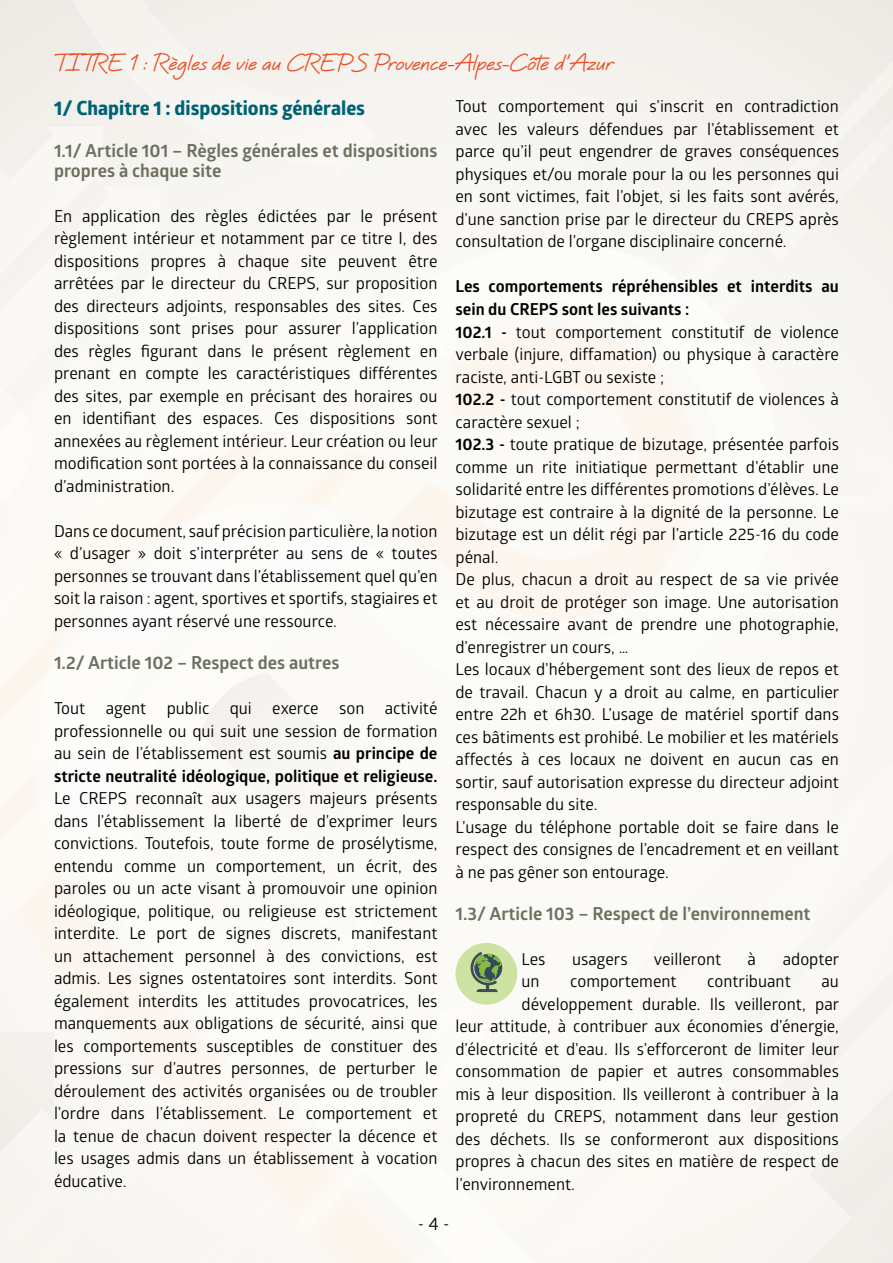
<style>
.page{position:relative;width:893px;height:1263px;background:#fff}
.page>*{position:absolute;margin:0;border:0;box-sizing:border-box;transform-origin:0 0}
.t1{font:700 22.5px "Quinzey";color:#e94e24}
.t2{font:700 19.5px "Globerx";color:#006375}
.t3{font:700 18px/19.8px "Glober";color:#6c7160}
.t4{font:18px "Glober";color:#000}
.t5{font:16.5px/22.5px "Glober";color:#000;text-align:justify}
.s1{font-weight:700}
</style>
<div class="page">
<div style="left:0;top:0;width:851px;height:557px;background:#f7f5f2"></div>
<div style="left:56px;top:0;width:320px;height:176px;background:#f5f3ef"></div>
<div style="left:57px;top:242px;width:722px;height:315px;background:#fbfaf6"></div>
<div style="left:33px;top:327px;width:664px;height:293px;background:#fcf9f5"></div>
<div style="left:652px;top:557px;width:241px;height:120px;background:#fbf9f6"></div>
<div style="left:814px;top:677px;width:79px;height:120px;background:#faf7f4"></div>
<div style="left:784px;top:797px;width:109px;height:56px;background:#faf8f5"></div>
<div style="left:209px;top:254px;width:284px;height:120px;background:#fbfaf6"></div>
<svg style="left:0;top:374px;width:493px;height:479px"></svg>
<svg style="left:212px;top:673px;width:55px;height:36px"></svg>
<div style="left:600px;top:456px;width:293px;height:54px;background:#fcfaf5"></div>
<div style="left:0;top:180px;width:33px;height:531px;background:#faf8f4"></div>
<div style="left:681px;top:0;width:212px;height:319px;background:#f5f2ee"></div>
<svg style="left:664px;top:282px;width:58px;height:58px"></svg>
<div style="left:0;top:853px;width:893px;height:410px;background:#fbf9f5"></div>
<h1 class="t1" style="left:54px;top:49px;width:561px">TITRE 1 : Règles de vie au CREPS Provence-Alpes-Côte d'Azur</h1>
<p class="t2" style="left:54px;top:93px;width:313px">1/ Chapitre 1 : dispositions générales</p>
<p class="t3" style="left:54px;top:140px;width:385px">1.1/ Article 101 – Règles générales et dispositions propres à chaque site</p>
<p class="t5" style="left:54px;top:204px;width:385px">En application des règles édictées par le présent règlement intérieur et notamment par ce titre I, des dispositions propres à chaque site peuvent être arrêtées par le directeur du CREPS, sur proposition des directeurs adjoints, responsables des sites. Ces dispositions sont prises pour assurer l’application des règles figurant dans le présent règlement en prenant en compte les caractéristiques différentes des sites, par exemple en précisant des horaires ou en identifiant des espaces. Ces dispositions sont annexées au règlement intérieur. Leur création ou leur modification sont portées à la connaissance du conseil d’administration.</p>
<p class="t5" style="left:54px;top:519px;width:385px">Dans ce document, sauf précision particulière, la notion « d’usager » doit s’interpréter au sens de « toutes personnes se trouvant dans l’établissement quel qu’en soit la raison : agent, sportives et sportifs, stagiaires et personnes ayant réservé une ressource.</p>
<p class="t3" style="left:54px;top:652px;width:287px">1.2/ Article 102 – Respect des autres</p>
<p class="t5" style="left:54px;top:696px;width:385px">Tout agent public qui exerce son activité professionnelle ou qui suit une session de formation au sein de l’établissement est soumis <span class="s1">au principe de stricte neutralité idéologique, politique et religieuse.</span></p>
<p class="t5" style="left:54px;top:786px;width:385px">Le CREPS reconnaît aux usagers majeurs présents dans l’établissement la liberté de d’exprimer leurs convictions. Toutefois, toute forme de prosélytisme, entendu comme un comportement, un écrit, des paroles ou un acte visant à promouvoir une opinion idéologique, politique, ou religieuse est strictement interdite. Le port de signes discrets, manifestant un attachement personnel à des convictions, est admis. Les signes ostentatoires sont interdits. Sont également interdits les attitudes provocatrices, les manquements aux obligations de sécurité, ainsi que les comportements susceptibles de constituer des pressions sur d’autres personnes, de perturber le déroulement des activités organisées ou de troubler l’ordre dans l’établissement. Le comportement et la tenue de chacun doivent respecter la décence et les usages admis dans un établissement à vocation éducative.</p>
<p class="t5" style="left:455px;top:95px;width:385px">Tout comportement qui s’inscrit en contradiction avec les valeurs défendues par l’établissement et parce qu’il peut engendrer de graves conséquences physiques et/ou morale pour la ou les personnes qui en sont victimes, fait l’objet, si les faits sont avérés, d’une sanction prise par le directeur du CREPS après consultation de l’organe disciplinaire concerné.</p>
<p class="t5" style="left:455px;top:275px;width:385px;text-align:left"><span class="s1">Les comportements répréhensibles et interdits au sein du CREPS sont les suivants :<br>102.1 -</span> tout comportement constitutif de violence verbale (injure, diffamation) ou physique à caractère raciste, anti-LGBT ou sexiste ;<br><span class="s1">102.2 -</span> tout comportement constitutif de violences à caractère sexuel ;<br><span class="s1">102.3 -</span> toute pratique de bizutage, présentée parfois comme un rite initiatique permettant d’établir une solidarité entre les différentes promotions d’élèves. Le bizutage est contraire à la dignité de la personne. Le bizutage est un délit régi par l’article 225-16 du code pénal.<br>De plus, chacun a droit au respect de sa vie privée et au droit de protéger son image. Une autorisation est nécessaire avant de prendre une photographie, d’enregistrer un cours, …<br>Les locaux d’hébergement sont des lieux de repos et de travail. Chacun y a droit au calme, en particulier entre 22h et 6h30. L’usage de matériel sportif dans ces bâtiments est prohibé. Le mobilier et les matériels affectés à ces locaux ne doivent en aucun cas en sortir, sauf autorisation expresse du directeur adjoint responsable du site.<br>L’usage du téléphone portable doit se faire dans le respect des consignes de l’encadrement et en veillant à ne pas gêner son entourage.</p>
<p class="t3" style="left:455px;top:903px;width:357px">1.3/ Article 103 – Respect de l’environnement</p>
<p class="t5" style="left:521px;top:947px;width:25px">Les</p>
<p class="t5" style="left:572px;top:947px;width:57px">usagers</p>
<p class="t5" style="left:654px;top:947px;width:69px">veilleront</p>
<p class="t5" style="left:748px;top:947px;width:10px">à</p>
<p class="t5" style="left:783px;top:947px;width:58px">adopter</p>
<p class="t5" style="left:521px;top:969px;width:20px">un</p>
<p class="t5" style="left:570px;top:969px;width:108px">comportement</p>
<p class="t5" style="left:707px;top:969px;width:85px">contribuant</p>
<p class="t5" style="left:821px;top:969px;width:19px">au</p>
<p class="t5" style="left:521px;top:992px;width:319px">développement durable. Ils veilleront, par</p>
<p class="t5" style="left:455px;top:1014px;width:385px">leur attitude, à contribuer aux économies d’énergie,</p>
<p class="t5" style="left:455px;top:1037px;width:385px">d’électricité et d’eau. Ils s’efforceront de limiter leur</p>
<p class="t5" style="left:455px;top:1059px;width:385px">consommation de papier et autres consommables</p>
<p class="t5" style="left:455px;top:1082px;width:385px">mis à leur disposition. Ils veilleront à contribuer à la</p>
<p class="t5" style="left:455px;top:1104px;width:385px">propreté du CREPS, notamment dans leur gestion</p>
<p class="t5" style="left:455px;top:1127px;width:385px">des déchets. Ils se conformeront aux dispositions</p>
<p class="t5" style="left:455px;top:1149px;width:385px">propres à chacun des sites en matière de respect de</p>
<p class="t5" style="left:455px;top:1172px;width:121px">l’environnement.</p>
<p class="t4" style="left:418px;top:1211px;width:33px">- 4 -</p>
</div>
